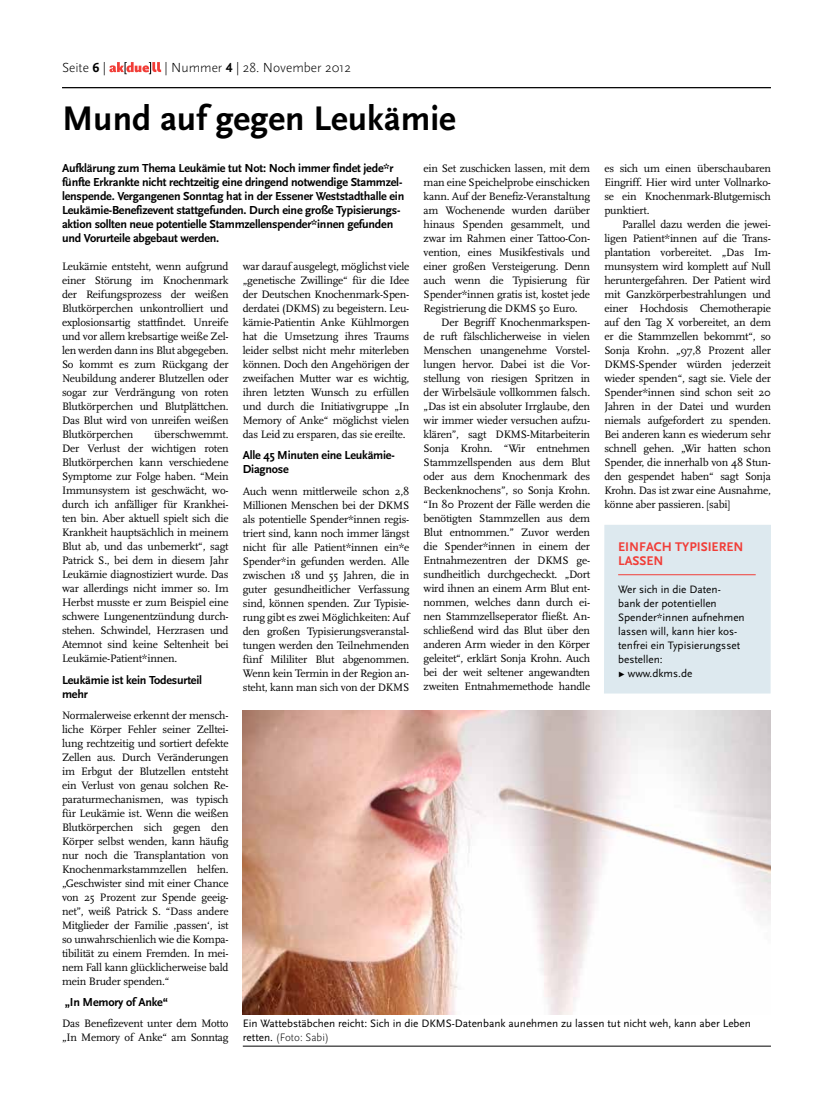
<style>
.page{position:relative;width:833px;height:1117px;background:#fff}
.page>*{position:absolute;margin:0;border:0;box-sizing:border-box;transform-origin:0 0}
.t1{font:700 35.62px "Scala Sans";color:#000}
.t2{font:300 13.75px "Scala Sans";color:#000}
.t3{font:700 13.12px/14px "Scala Sans Caps";color:#f13d37}
.t4{font:700 12.12px/14px "Scala Sans";letter-spacing:-.015em;color:#000}
.t5{font:11.25px/14px "Scala";letter-spacing:-.015em;color:#000;text-align:justify}
.t6{font:11.25px/14px "Scala Sans";color:#000}
.s1{font-family:"Scala Sans Caps";font-weight:700}
.s2{font-weight:300}
</style>
<div class="page">
<svg style="left:109px;top:62px;width:52px;height:12px"></svg>
<hr style="left:62px;top:87px;width:709px;height:1px;background:#000">
<hr style="left:243px;top:1045px;width:528px;height:1px;background:#000">
<img style="left:243px;top:710px;width:528px;height:303px">
<div style="left:604px;top:525px;width:167px;height:168px;background:#dde9ef"></div>
<hr style="left:618px;top:574px;width:137px;height:1px;background:#f13d37">
<p class="t2" style="left:62px;top:60px;width:45px">Seite <span class="s1">6</span> |</p>
<p class="t2" style="left:165px;top:60px;width:188px">| Nummer <span class="s1">4</span> | 28. November 2012</p>
<h1 class="t1" style="left:62px;top:99px;width:395px">Mund auf gegen Leukämie</h1>
<p class="t4" style="left:62px;top:162px;width:344px">Aufklärung zum Thema Leukämie tut Not: Noch immer findet jede*r fünfte Erkrankte nicht rechtzeitig eine dringend notwendige Stammzel&shy;lenspende. Vergangenen Sonntag hat in der Essener Weststadthalle ein Leukämie-Benefizevent stattgefunden. Durch eine große Typisierungs&shy;aktion sollten neue potentielle Stammzellenspender*innen gefunden und Vorurteile abgebaut werden.</p>
<p class="t5" style="left:243px;top:260px;width:168px">war darauf ausgelegt, möglichst viele „genetische Zwillinge“ für die Idee der Deutschen Knochenmark-Spen&shy;derdatei (DKMS) zu begeistern. Leu&shy;kämie-Patientin Anke Kühlmorgen hat die Umsetzung ihres Traums leider selbst nicht mehr miterleben können. Doch den Angehörigen der zweifachen Mutter war es wichtig, ihren letzten Wunsch zu erfüllen und durch die Initiativgruppe „In Memory of Anke“ möglichst vielen das Leid zu ersparen, das sie ereilte.</p>
<p class="t4" style="left:243px;top:449px;width:153px">Alle 45 Minuten eine Leukämie-<br>Diagnose</p>
<p class="t5" style="left:243px;top:484px;width:168px">Auch wenn mittlerweile schon 2,8<br>Millionen Menschen bei der DKMS als potentielle Spender*innen regis&shy;triert sind, kann noch immer längst nicht für alle Patient*innen ein*e Spender*in gefunden werden. Alle zwischen 18 und 55 Jahren, die in guter gesundheitlicher Verfassung sind, können spenden. Zur Typisie&shy;rung gibt es zwei Möglichkeiten: Auf den großen Typisierungsveranstal&shy;tungen werden den Teilnehmenden fünf Mililiter Blut abgenommen.<br>Wenn kein Termin in der Region an&shy;steht, kann man sich von der DKMS</p>
<p class="t5" style="left:604px;top:161px;width:168px">es sich um einen überschaubaren Eingriff. Hier wird unter Vollnarko&shy;se ein Knochenmark-Blutgemisch punktiert.</p>
<p class="t5" style="left:604px;top:217px;width:168px;text-indent:18px">Parallel dazu werden die jewei&shy;ligen Patient*innen auf die Trans&shy;plantation vorbereitet. „Das Im&shy;munsystem wird komplett auf Null heruntergefahren. Der Patient wird mit Ganzkörperbestrahlungen und einer Hochdosis Chemotherapie auf den Tag X vorbereitet, an dem er die Stammzellen bekommt“, so Sonja Krohn. „97,8 Prozent aller DKMS-Spender würden jederzeit wieder spenden“, sagt sie. Viele der Spender*innen sind schon seit 20<br>Jahren in der Datei und wurden niemals aufgefordert zu spenden.<br>Bei anderen kann es wiederum sehr schnell gehen. „Wir hatten schon Spender, die innerhalb von 48 Stun&shy;den gespendet haben“ sagt Sonja Krohn. Das ist zwar eine Ausnahme, könne aber passieren. [sabi]</p>
<p class="t5" style="left:423px;top:162px;width:168px">ein Set zuschicken lassen, mit dem man eine Speichelprobe einschicken kann. Auf der Benefiz-Veranstaltung am Wochenende wurden darüber hinaus Spenden gesammelt, und zwar im Rahmen einer Tattoo-Con&shy;vention, eines Musikfestivals und einer großen Versteigerung. Denn auch wenn die Typisierung für Spender*innen gratis ist, kostet jede Registrierung die DKMS 50 Euro.</p>
<p class="t5" style="left:423px;top:316px;width:168px;text-indent:18px">Der Begriff Knochenmarkspen&shy;de ruft fälschlicherweise in vielen Menschen unangenehme Vorstel&shy;lungen hervor. Dabei ist die Vor&shy;stellung von riesigen Spritzen in der Wirbelsäule vollkommen falsch. „Das ist ein absoluter Irrglaube, den wir immer wieder versuchen aufzu&shy;klären”, sagt DKMS-Mitarbeiterin Sonja Krohn. “Wir entnehmen Stammzellspenden aus dem Blut oder aus dem Knochenmark des Beckenknochens”, so Sonja Krohn. “In 80 Prozent der Fälle werden die benötigten Stammzellen aus dem Blut entnommen.” Zuvor werden die Spender*innen in einem der Entnahmezentren der DKMS ge&shy;sundheitlich durchgecheckt. „Dort wird ihnen an einem Arm Blut ent&shy;nommen, welches dann durch ei&shy;nen Stammzellseperator fließt. An&shy;schließend wird das Blut über den anderen Arm wieder in den Körper geleitet“, erklärt Sonja Krohn. Auch bei der weit seltener angewandten zweiten Entnahmemethode handle</p>
<p class="t5" style="left:62px;top:259px;width:168px">Leukämie entsteht, wenn aufgrund einer Störung im Knochenmark der Reifungsprozess der weißen Blutkörperchen unkontrolliert und explosionsartig stattfindet. Unreife und vor allem krebsartige weiße Zel&shy;len werden dann ins Blut abgegeben.<br>So kommt es zum Rückgang der Neubildung anderer Blutzellen oder sogar zur Verdrängung von roten Blutkörperchen und Blutplättchen.<br>Das Blut wird von unreifen weißen Blutkörperchen</p>
<p class="t5" style="left:62px;top:427px;width:168px;text-indent:92px">überschwemmt.<br>Der Verlust der wichtigen roten Blutkörperchen kann verschiedene Symptome zur Folge haben. “Mein Immunsystem ist geschwächt, wo&shy;durch ich anfälliger für Krankhei&shy;ten bin. Aber aktuell spielt sich die Krankheit hauptsächlich in meinem Blut ab, und das unbemerkt“, sagt Patrick S., bei dem in diesem Jahr Leukämie diagnostiziert wurde. Das war allerdings nicht immer so. Im Herbst musste er zum Beispiel eine schwere Lungenentzündung durch&shy;stehen. Schwindel, Herzrasen und Atemnot sind keine Seltenheit bei Leukämie-Patient*innen.</p>
<p class="t4" style="left:62px;top:673px;width:142px">Leukämie ist kein Todesurteil mehr</p>
<p class="t5" style="left:62px;top:708px;width:168px">Normalerweise erkennt der mensch&shy;liche Körper Fehler seiner Zelltei&shy;lung rechtzeitig und sortiert defekte Zellen aus. Durch Veränderungen im Erbgut der Blutzellen entsteht ein Verlust von genau solchen Re&shy;paraturmechanismen, was typisch für Leukämie ist. Wenn die weißen Blutkörperchen sich gegen den Körper selbst wenden, kann häufig nur noch die Transplantation von Knochenmarkstammzellen helfen. „Geschwister sind mit einer Chance von 25 Prozent zur Spende geeig&shy;net”, weiß Patrick S. “Dass andere Mitglieder der Familie ‚passen‘, ist so unwahrschienlich wie die Kompa&shy;tibilität zu einem Fremden. In mei&shy;nem Fall kann glücklicherweise bald mein Bruder spenden.“</p>
<p class="t4" style="left:65px;top:995px;width:105px">„In Memory of Anke“</p>
<p class="t5" style="left:62px;top:1016px;width:168px">Das Benefizevent unter dem Motto „In Memory of Anke“ am Sonntag</p>
<p class="t3" style="left:618px;top:539px;width:127px">EINFACH TYPISIEREN<br>LASSEN</p>
<p class="t6" style="left:618px;top:582px;width:128px">Wer sich in die Daten&shy;bank der potentiellen<br>Spender*innen aufnehmen lassen will, kann hier kos&shy;tenfrei ein Typisierungsset bestellen:<br>Ω www.dkms.de</p>
<p class="t6" style="left:243px;top:1016px;width:509px">Ein Wattebstäbchen reicht: Sich in die DKMS-Datenbank aunehmen zu lassen tut nicht weh, kann aber Leben retten. <span class="s2">(Foto: Sabi)</span></p>
</div>
